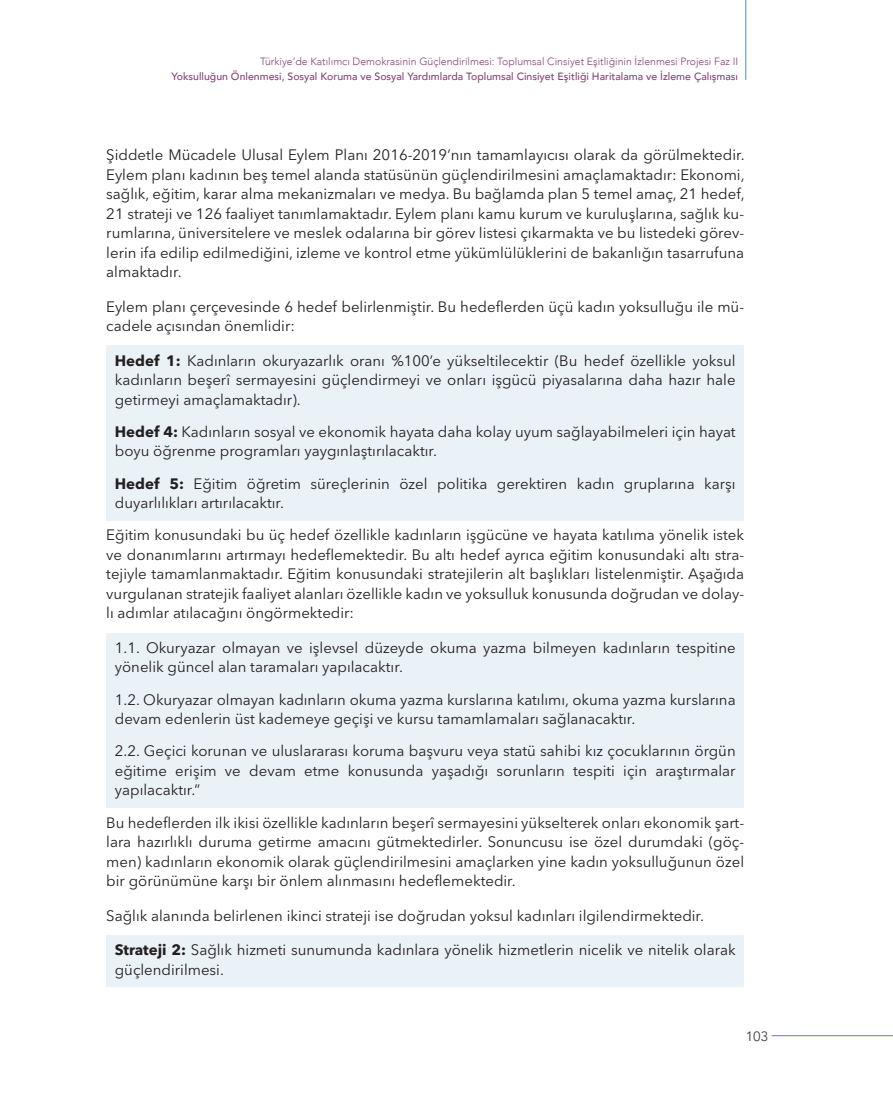
<style>
.page{position:relative;width:893px;height:1106px;background:#fff}
.page>*{position:absolute;margin:0;border:0;box-sizing:border-box;transform-origin:0 0}
.govde-METINN{font:15px/19.5px "Avenir Next LT Pro";color:#231f20;text-align:justify}
.zemin_Yazin{font:15px/19.5px "Avenir Next LT Pro";color:#231f20}
.t1{font:13.5px "Avenir";color:#3e3e3f}
.t2{font:500 10.5px "Avenir";color:#874274}
.t3{font:300 10.5px "Avenir";color:#874274}
.s1{font-weight:700}
</style>
<div class="page">
<hr style="left:745px;top:0;width:1px;height:80px;background:#5b9abc">
<hr style="left:772px;top:1035px;width:121px;height:1px;background:#5b9abc">
<div style="left:106px;top:346px;width:638px;height:71px;background:#ebf2f7"></div>
<div style="left:106px;top:417px;width:638px;height:51px;background:#ebf2f7"></div>
<div style="left:106px;top:469px;width:638px;height:51px;background:#ebf2f7"></div>
<div style="left:106px;top:633px;width:638px;height:51px;background:#ebf2f7"></div>
<div style="left:106px;top:684px;width:638px;height:52px;background:#ebf2f7"></div>
<div style="left:106px;top:736px;width:638px;height:71px;background:#ebf2f7"></div>
<div style="left:106px;top:935px;width:638px;height:51px;background:#ebf2f7"></div>
<p class="t3" style="left:260px;top:55px;width:480px">Türkiye’de Katılımcı Demokrasinin Güçlendirilmesi: Toplumsal Cinsiyet Eşitliğinin İzlenmesi Projesi Faz II</p>
<p class="t2" style="left:172px;top:67px;width:568px">Yoksulluğun Önlenmesi, Sosyal Koruma ve Sosyal Yardımlarda Toplumsal Cinsiyet Eşitliği Haritalama ve İzleme Çalışması</p>
<p class="govde-METINN" style="left:106px;top:145px;width:640px">Şiddetle Mücadele Ulusal Eylem Planı 2016-2019’nın tamamlayıcısı olarak da görülmektedir.<br>Eylem planı kadının beş temel alanda statüsünün güçlendirilmesini amaçlamaktadır: Ekonomi, sağlık, eğitim, karar alma mekanizmaları ve medya. Bu bağlamda plan 5 temel amaç, 21 hedef, 21 strateji ve 126 faaliyet tanımlamaktadır. Eylem planı kamu kurum ve kuruluşlarına, sağlık ku&shy;rumlarına, üniversitelere ve meslek odalarına bir görev listesi çıkarmakta ve bu listedeki görev&shy;lerin ifa edilip edilmediğini, izleme ve kontrol etme yükümlülüklerini de bakanlığın tasarrufuna almaktadır.</p>
<p class="govde-METINN" style="left:106px;top:297px;width:639px">Eylem planı çerçevesinde 6 hedef belirlenmiştir. Bu hedeflerden üçü kadın yoksulluğu ile mü&shy;cadele açısından önemlidir:</p>
<p class="zemin_Yazin" style="left:115px;top:350px;width:622px;text-align:justify"><span class="s1">Hedef 1:</span> Kadınların okuryazarlık oranı %100’e yükseltilecektir (Bu hedef özellikle yoksul kadınların beşerî sermayesini güçlendirmeyi ve onları işgücü piyasalarına daha hazır hale getirmeyi amaçlamaktadır).</p>
<p class="zemin_Yazin" style="left:115px;top:422px;width:622px"><span class="s1">Hedef 4:</span> Kadınların sosyal ve ekonomik hayata daha kolay uyum sağlayabilmeleri için hayat boyu öğrenme programları yaygınlaştırılacaktır.</p>
<p class="zemin_Yazin" style="left:115px;top:473px;width:622px"><span class="s1">Hedef 5:</span> Eğitim öğretim süreçlerinin özel politika gerektiren kadın gruplarına karşı duyarlılıkları artırılacaktır.</p>
<p class="govde-METINN" style="left:106px;top:525px;width:639px">Eğitim konusundaki bu üç hedef özellikle kadınların işgücüne ve hayata katılıma yönelik istek ve donanımlarını artırmayı hedeflemektedir. Bu altı hedef ayrıca eğitim konusundaki altı stra&shy;tejiyle tamamlanmaktadır. Eğitim konusundaki stratejilerin alt başlıkları listelenmiştir. Aşağıda vurgulanan stratejik faaliyet alanları özellikle kadın ve yoksulluk konusunda doğrudan ve dolay&shy;lı adımlar atılacağını öngörmektedir:</p>
<p class="zemin_Yazin" style="left:115px;top:638px;width:622px">1.1. Okuryazar olmayan ve işlevsel düzeyde okuma yazma bilmeyen kadınların tespitine yönelik güncel alan taramaları yapılacaktır.</p>
<p class="zemin_Yazin" style="left:115px;top:689px;width:622px">1.2. Okuryazar olmayan kadınların okuma yazma kurslarına katılımı, okuma yazma kurslarına devam edenlerin üst kademeye geçişi ve kursu tamamlamaları sağlanacaktır.</p>
<p class="zemin_Yazin" style="left:115px;top:741px;width:622px;text-align:justify">2.2. Geçici korunan ve uluslararası koruma başvuru veya statü sahibi kız çocuklarının örgün eğitime erişim ve devam etme konusunda yaşadığı sorunların tespiti için araştırmalar yapılacaktır.”</p>
<p class="govde-METINN" style="left:106px;top:812px;width:639px">Bu hedeflerden ilk ikisi özellikle kadınların beşerî sermayesini yükselterek onları ekonomik şart&shy;lara hazırlıklı duruma getirme amacını gütmektedirler. Sonuncusu ise özel durumdaki (göç&shy;men) kadınların ekonomik olarak güçlendirilmesini amaçlarken yine kadın yoksulluğunun özel bir görünümüne karşı bir önlem alınmasını hedeflemektedir.</p>
<p class="govde-METINN" style="left:106px;top:905px;width:599px">Sağlık alanında belirlenen ikinci strateji ise doğrudan yoksul kadınları ilgilendirmektedir.</p>
<p class="zemin_Yazin" style="left:115px;top:940px;width:622px"><span class="s1">Strateji 2:</span> Sağlık hizmeti sunumunda kadınlara yönelik hizmetlerin nicelik ve nitelik olarak güçlendirilmesi.</p>
<p class="t1" style="left:746px;top:1028px;width:24px">103</p>
</div>
